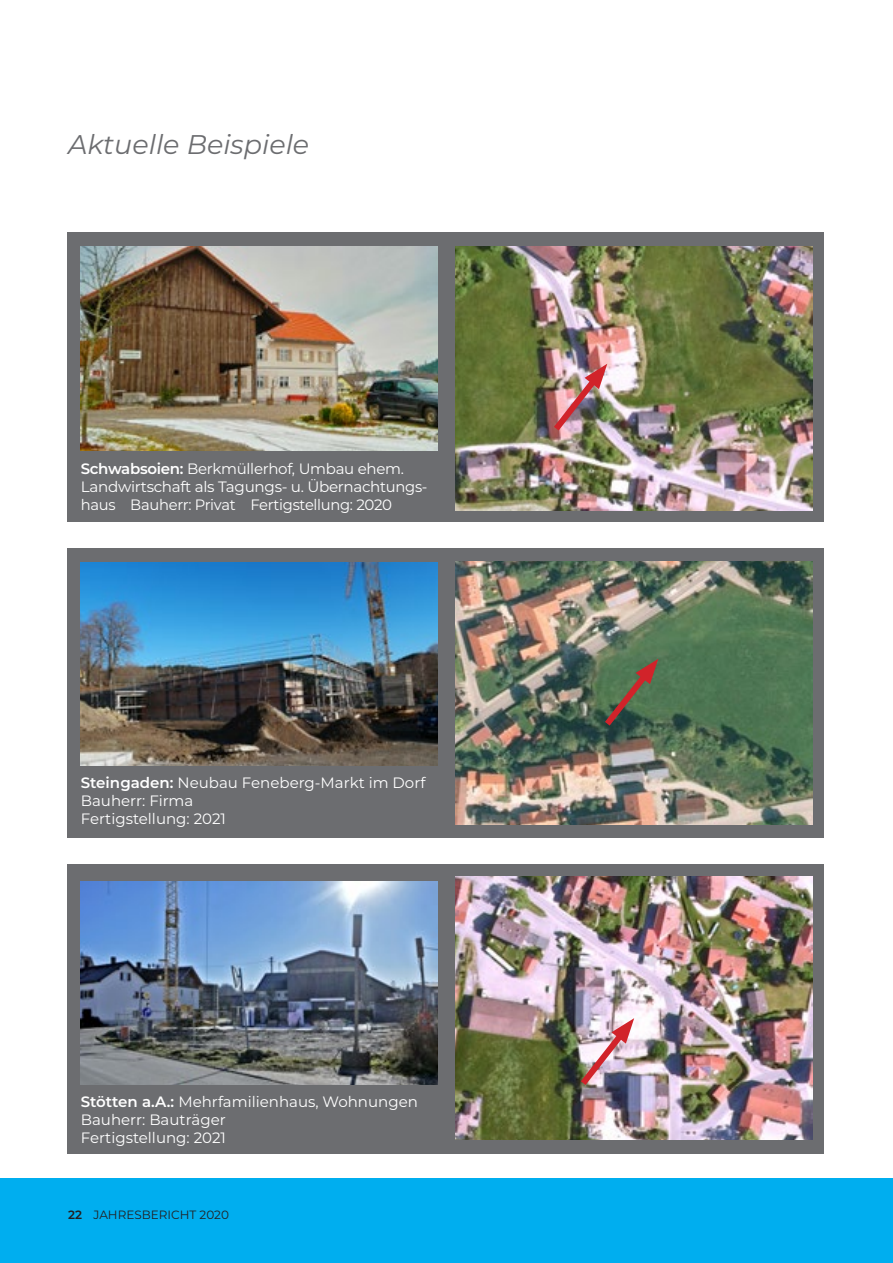
<style>
.page{position:relative;width:893px;height:1263px;background:#fff}
.page>*{position:absolute;margin:0;border:0;box-sizing:border-box;transform-origin:0 0}
.Quicksand_45pt_Black{font:italic 27px "Montserrat";color:#6c6d70}
.t1{font:15px/18px "Montserrat";letter-spacing:-.01em;color:#fff}
.t2{font:12px "Montserrat";color:#231f20}
.s1{font-weight:600}
</style>
<div class="page">
<div style="left:0;top:1178px;width:893px;height:85px;background:#00aeef"></div>
<div style="left:67px;top:864px;width:757px;height:289px;background:#6c6d70"></div>
<img style="left:455px;top:876px;width:357px;height:264px">
<img style="left:81px;top:882px;width:357px;height:202px">
<img style="left:575px;top:1018px;width:59px;height:73px">
<div style="left:67px;top:548px;width:757px;height:289px;background:#6c6d70"></div>
<img style="left:455px;top:561px;width:357px;height:264px">
<img style="left:81px;top:563px;width:357px;height:202px">
<svg style="left:599px;top:659px;width:59px;height:73px;background:#5b634a"></svg>
<div style="left:67px;top:233px;width:757px;height:289px;background:#6c6d70"></div>
<img style="left:455px;top:247px;width:357px;height:263px">
<img style="left:81px;top:247px;width:357px;height:204px">
<img style="left:548px;top:364px;width:59px;height:73px">
<p class="Quicksand_45pt_Black" style="left:68px;top:126px;width:243px">Aktuelle Beispiele</p>
<p class="t1" style="left:81px;top:459px;width:348px"><span class="s1">Schwabsoien:</span> Berkmüllerhof, Umbau ehem.<br>Landwirtschaft als Tagungs- u. Übernachtungs&shy;haus Bauherr: Privat Fertigstellung: 2020</p>
<p class="t1" style="left:81px;top:774px;width:346px"><span class="s1">Steingaden:</span> Neubau Feneberg-Markt im Dorf</p>
<p class="t1" style="left:81px;top:792px;width:114px">Bauherr: Firma</p>
<p class="t1" style="left:81px;top:810px;width:147px">Fertigstellung: 2021</p>
<p class="t1" style="left:81px;top:1092px;width:339px"><span class="s1">Stötten a.A.:</span> Mehrfamilienhaus, Wohnungen</p>
<p class="t1" style="left:81px;top:1110px;width:147px">Bauherr: Bauträger</p>
<p class="t1" style="left:81px;top:1128px;width:147px">Fertigstellung: 2021</p>
<p class="t2" style="left:68px;top:1207px;width:162px"><span class="s1">22</span> JAHRESBERICHT 2020</p>
</div>
